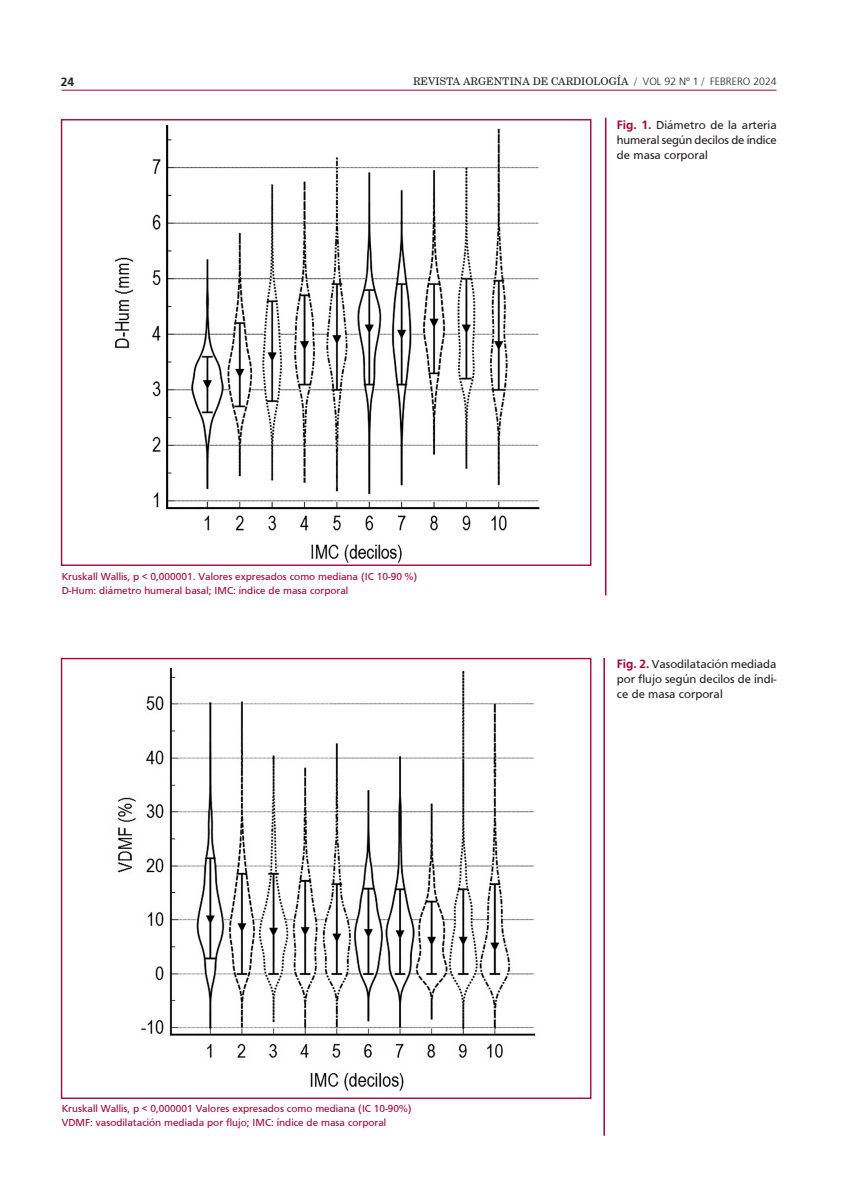
<style>
.page{position:relative;width:851px;height:1191px;background:#fff}
.page>*{position:absolute;margin:0;border:0;box-sizing:border-box;transform-origin:0 0}
.epigrafe_horizontal{font:12px/15px "Frutiger";color:#231f20;text-align:justify}
.t1{font:700 12px "Frutiger";color:#231f20}
.tabla_pie{font:10.5px "Frutiger";color:#ab0333}
.t2{font:10.5px "Century Schoolbook BT";color:#231f20}
.s1{font-family:"Frutiger";font-weight:300}
.s2{font-weight:700;color:#ab0333}
</style>
<div class="page">
<hr style="left:62px;top:90px;width:714px;height:1px;background:#ab0333">
<img style="left:114px;top:125px;width:426px;height:438px">
<img style="left:117px;top:668px;width:419px;height:423px">
<hr style="left:603px;top:658px;width:2px;height:477px;background:#ab0333">
<hr style="left:605px;top:118px;width:1px;height:477px;background:#ab0333">
<p class="t1" style="left:61px;top:75px;width:15px">24</p>
<p class="t2" style="left:413px;top:75px;width:365px">REVISTA ARGENTINA DE CARDIOLOGÍA / <span class="s1">VOL 92 Nº 1</span> / <span class="s1">FEBRERO 2024</span></p>
<p class="epigrafe_horizontal" style="left:617px;top:117px;width:161px"><span class="s2">Fig. 1.</span> Diámetro de la arteria humeral según decilos de índice de masa corporal</p>
<p class="tabla_pie" style="left:62px;top:571px;width:357px">Kruskall Wallis, p &lt; 0,000001. Valores expresados como mediana (IC 10-90 %)</p>
<p class="tabla_pie" style="left:62px;top:584px;width:288px">D-Hum: diámetro humeral basal; IMC: índice de masa corporal</p>
<p class="tabla_pie" style="left:62px;top:1102px;width:351px">Kruskall Wallis, p &lt; 0,000001 Valores expresados como mediana (IC 10-90%)</p>
<p class="tabla_pie" style="left:62px;top:1116px;width:326px">VDMF: vasodilatación mediada por flujo; IMC: índice de masa corporal</p>
<p class="epigrafe_horizontal" style="left:617px;top:656px;width:161px"><span class="s2">Fig. 2.</span> Vasodilatación mediada por flujo según decilos de índi&shy;ce de masa corporal</p>
</div>
